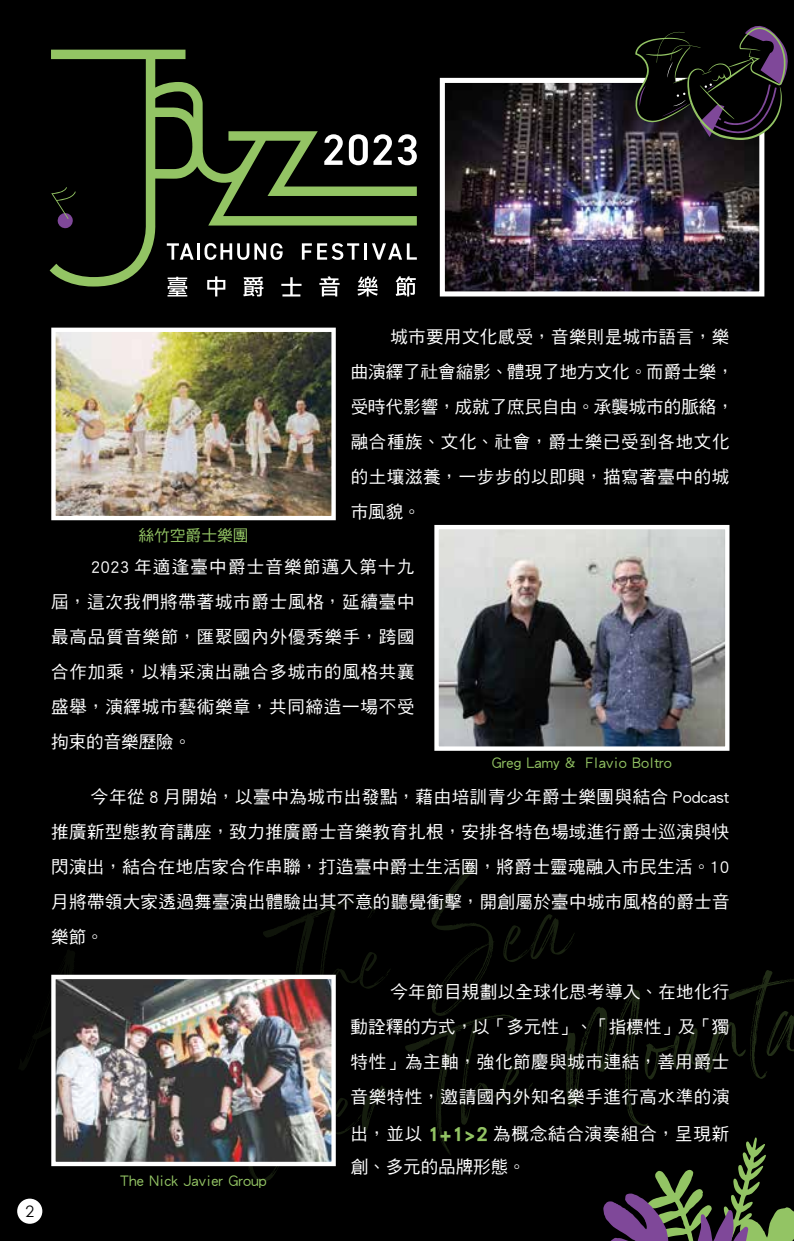
<style>
.page{position:relative;width:794px;height:1241px;background:#fff}
.page>*{position:absolute;margin:0;border:0;box-sizing:border-box;transform-origin:0 0}
.t1{font:17.5px/35px "DF Hei Std W5";letter-spacing:.025em;color:#fff;text-align:justify}
.t2{font:17.5px/33.2px "DF Hei Std W5";letter-spacing:.045em;color:#fff}
.t3{font:15.75px "DF Hei Std W5";color:#93c464}
.t4{font:15.75px "Century Gothic";color:#000}
.s1{font-family:"DF Hei Std W9";font-size:21px;color:#93c464}
</style>
<div class="page">
<div style="left:0;top:0;width:794px;height:1240px;background:#000"></div>
<svg style="left:21px;top:951px;width:54px;height:119px"></svg>
<svg style="left:140px;top:900px;width:251px;height:281px"></svg>
<div style="left:17px;top:1198px;width:25px;height:25px;background:#fff;border-radius:50%"></div>
<img style="left:446px;top:84px;width:312px;height:206px">
<div style="left:440px;top:78px;width:324px;height:218px;border:5px solid #fff"></div>
<img style="left:439px;top:530px;width:285px;height:215px">
<div style="left:434px;top:525px;width:295px;height:225px;border:4px solid #fff"></div>
<img style="left:56px;top:979px;width:275px;height:181px">
<div style="left:51px;top:974px;width:285px;height:191px;border:4px solid #fff"></div>
<img style="left:56px;top:332px;width:275px;height:183px">
<div style="left:51px;top:327px;width:285px;height:193px;border:4px solid #fff"></div>
<svg style="left:167px;top:286px;width:20px;height:10px"></svg>
<svg style="left:207px;top:286px;width:18px;height:10px"></svg>
<svg style="left:243px;top:286px;width:20px;height:10px"></svg>
<svg style="left:282px;top:286px;width:19px;height:10px"></svg>
<svg style="left:321px;top:286px;width:17px;height:10px"></svg>
<svg style="left:357px;top:286px;width:21px;height:10px"></svg>
<svg style="left:395px;top:286px;width:20px;height:10px"></svg>
<svg style="left:50px;top:50px;width:367px;height:236px"></svg>
<svg style="left:324px;top:134px;width:19px;height:31px"></svg>
<svg style="left:349px;top:134px;width:43px;height:31px"></svg>
<svg style="left:398px;top:134px;width:19px;height:31px"></svg>
<svg style="left:302px;top:243px;width:57px;height:17px"></svg>
<hr style="left:364px;top:243px;width:3px;height:16px;background:#fff">
<svg style="left:372px;top:243px;width:45px;height:16px"></svg>
<svg style="left:167px;top:243px;width:27px;height:16px"></svg>
<hr style="left:197px;top:243px;width:3px;height:16px;background:#fff">
<svg style="left:204px;top:243px;width:78px;height:17px"></svg>
<svg style="left:405px;top:867px;width:389px;height:374px"></svg>
<svg style="left:51px;top:187px;width:25px;height:42px"></svg>
<svg style="left:634px;top:26px;width:154px;height:114px"></svg>
<p class="t4" style="left:25px;top:1199px;width:10px">2</p>
<p class="t1" style="left:351px;top:318px;width:385px;text-align:left;text-indent:40px">城市要用文化感受，音樂則是城市語言，樂曲演繹了社會縮影、體現了地方文化。而爵士樂，受時代影響，成就了庶民自由。承襲城市的脈絡，融合種族、文化、社會，爵士樂已受到各地文化的土壤滋養，一步步的以即興，描寫著臺中的城市風貌。</p>
<p class="t1" style="left:51px;top:548px;width:365px;text-indent:40px">2023 年適逢臺中爵士音樂節邁入第十九屆，這次我們將帶著城市爵士風格，延續臺中最高品質音樂節，匯聚國內外優秀樂手，跨國合作加乘，以精采演出融合多城市的風格共襄盛舉，演繹城市藝術樂章，共同締造一場不受拘束的音樂歷險。</p>
<p class="t1" style="left:51px;top:778px;width:680px;text-indent:40px">今年從 8 月開始，以臺中為城市出發點，藉由培訓青少年爵士樂團與結合 Podcast推廣新型態教育講座，致力推廣爵士音樂教育扎根，安排各特色場域進行爵士巡演與快閃演出，結合在地店家合作串聯，打造臺中爵士生活圈，將爵士靈魂融入市民生活。10月將帶領大家透過舞臺演出體驗出其不意的聽覺衝擊，開創屬於臺中城市風格的爵士音樂節。</p>
<p class="t1" style="left:351px;top:973px;width:380px;text-indent:40px">今年節目規劃以全球化思考導入、在地化行動詮釋的方式，以「多元性」、「指標性」及「獨特性」為主軸，強化節慶與城市連結，善用爵士音樂特性，邀請國內外知名樂手進行高水準的演</p>
<p class="t2" style="left:351px;top:1116px;width:380px">出，並以 <span class="s1">1+1&gt;2</span> 為概念結合演奏組合，呈現新創、多元的品牌形態。</p>
<p class="t3" style="left:138px;top:526px;width:112px">絲竹空爵士樂團</p>
<p class="t3" style="left:492px;top:754px;width:181px">Greg Lamy &amp; Flavio Boltro</p>
<p class="t3" style="left:120px;top:1171px;width:148px">The Nick Javier Group</p>
</div>
